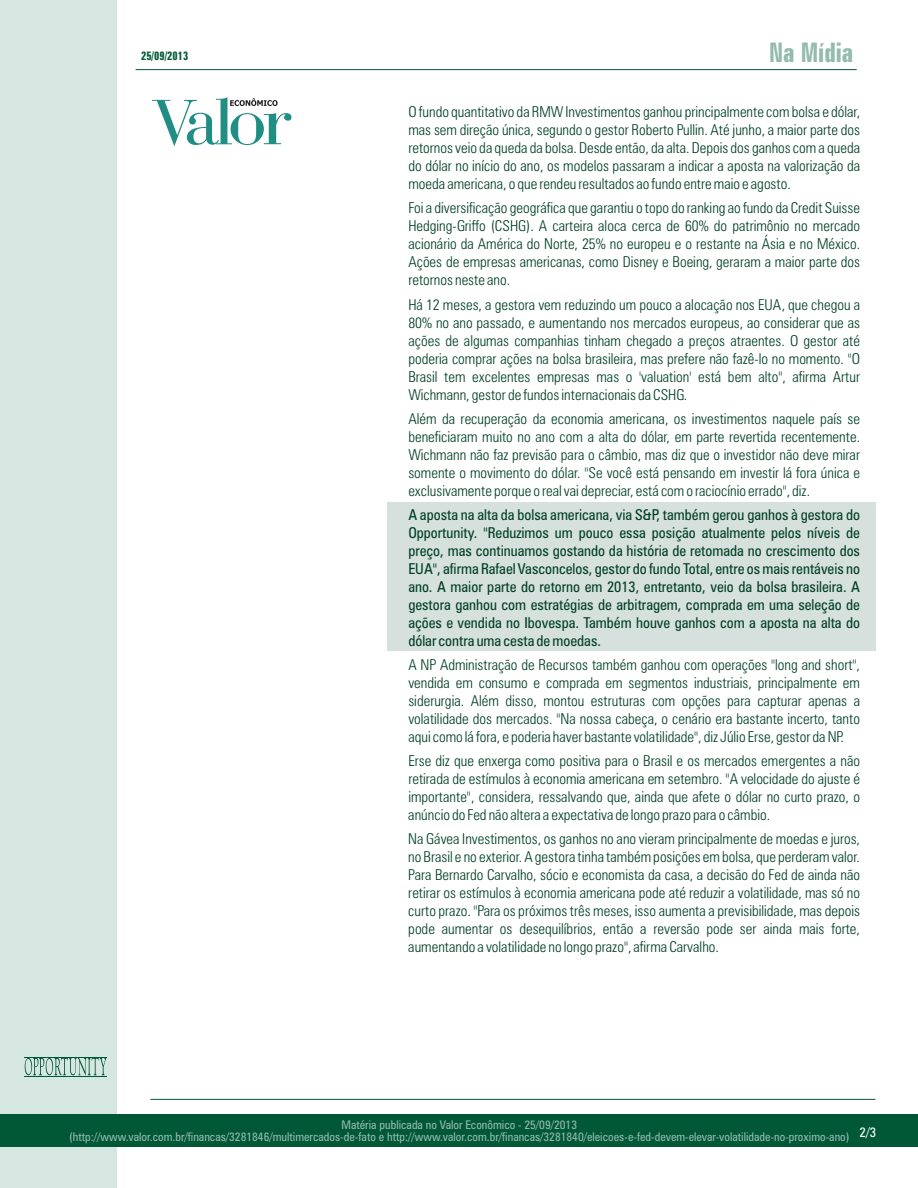
<style>
.page{position:relative;width:918px;height:1188px;background:#fff}
.page>*{position:absolute;margin:0;border:0;box-sizing:border-box;transform-origin:0 0}
.t1{font:700 extra-condensed 27px "Zurich BT";color:#95bbaf}
.t2{font:300 condensed 15px/18px "Zurich BT";color:#003f25;text-align:justify}
.t3{font:condensed 15px/18px "Zurich BT";color:#003f25;text-align:justify}
.t4{font:condensed 12px/11.4px "Zurich BT";color:#95bbaf}
.t5{font:700 extra-condensed 12px "Zurich BT";color:#005837}
</style>
<div class="page">
<div style="left:387px;top:502px;width:488px;height:149px;background:#d6e0dc"></div>
<div style="left:0;top:0;width:117px;height:1188px;background:#d6e6e1"></div>
<hr style="left:136px;top:69px;width:721px;height:1px;background:#005837">
<div style="left:0;top:1114px;width:918px;height:33px;background:#005837"></div>
<hr style="left:24px;top:1057px;width:82px;height:1px;background:#005837">
<hr style="left:24px;top:1076px;width:82px;height:1px;background:#005837">
<svg style="left:25px;top:1058px;width:81px;height:18px"></svg>
<hr style="left:150px;top:1099px;width:725px;height:1px;background:#005837">
<svg style="left:152px;top:97px;width:140px;height:49px"></svg>
<p class="t5" style="left:141px;top:51px;width:49px">25/09/2013</p>
<h1 class="t1" style="left:769px;top:41px;width:86px">Na Mídia</h1>
<p class="t2" style="left:408px;top:104px;width:453px">O fundo quantitativo da RMW Investimentos ganhou principalmente com bolsa e dólar, mas sem direção única, segundo o gestor Roberto Pullin. Até junho, a maior parte dos retornos veio da queda da bolsa. Desde então, da alta. Depois dos ganhos com a queda do dólar no início do ano, os modelos passaram a indicar a aposta na valorização da moeda americana, o que rendeu resultados ao fundo entre maio e agosto.</p>
<p class="t2" style="left:408px;top:201px;width:453px">Foi a diversificação geográfica que garantiu o topo do ranking ao fundo da Credit Suisse Hedging-Griffo (CSHG). A carteira aloca cerca de 60% do patrimônio no mercado acionário da América do Norte, 25% no europeu e o restante na Ásia e no México.<br>Ações de empresas americanas, como Disney e Boeing, geraram a maior parte dos retornos neste ano.</p>
<p class="t2" style="left:408px;top:297px;width:453px">Há 12 meses, a gestora vem reduzindo um pouco a alocação nos EUA, que chegou a 80% no ano passado, e aumentando nos mercados europeus, ao considerar que as ações de algumas companhias tinham chegado a preços atraentes. O gestor até poderia comprar ações na bolsa brasileira, mas prefere não fazê-lo no momento. "O Brasil tem excelentes empresas mas o 'valuation' está bem alto", afirma Artur Wichmann, gestor de fundos internacionais da CSHG.</p>
<p class="t2" style="left:408px;top:411px;width:453px">Além da recuperação da economia americana, os investimentos naquele país se beneficiaram muito no ano com a alta do dólar, em parte revertida recentemente.<br>Wichmann não faz previsão para o câmbio, mas diz que o investidor não deve mirar somente o movimento do dólar. "Se você está pensando em investir lá fora única e exclusivamente porque o real vai depreciar, está com o raciocínio errado", diz.</p>
<p class="t3" style="left:408px;top:507px;width:453px">A aposta na alta da bolsa americana, via S&amp;P, também gerou ganhos à gestora do Opportunity. "Reduzimos um pouco essa posição atualmente pelos níveis de preço, mas continuamos gostando da história de retomada no crescimento dos EUA", afirma Rafael Vasconcelos, gestor do fundo Total, entre os mais rentáveis no ano. A maior parte do retorno em 2013, entretanto, veio da bolsa brasileira. A gestora ganhou com estratégias de arbitragem, comprada em uma seleção de ações e vendida no Ibovespa. Também houve ganhos com a aposta na alta do dólar contra uma cesta de moedas.</p>
<p class="t2" style="left:408px;top:657px;width:453px">A NP Administração de Recursos também ganhou com operações "long and short", vendida em consumo e comprada em segmentos industriais, principalmente em siderurgia. Além disso, montou estruturas com opções para capturar apenas a volatilidade dos mercados. "Na nossa cabeça, o cenário era bastante incerto, tanto aqui como lá fora, e poderia haver bastante volatilidade", diz Júlio Erse, gestor da NP.</p>
<p class="t2" style="left:408px;top:753px;width:453px">Erse diz que enxerga como positiva para o Brasil e os mercados emergentes a não retirada de estímulos à economia americana em setembro. "A velocidade do ajuste é importante", considera, ressalvando que, ainda que afete o dólar no curto prazo, o anúncio do Fed não altera a expectativa de longo prazo para o câmbio.</p>
<p class="t2" style="left:408px;top:832px;width:453px">Na Gávea Investimentos, os ganhos no ano vieram principalmente de moedas e juros, no Brasil e no exterior. A gestora tinha também posições em bolsa, que perderam valor.<br>Para Bernardo Carvalho, sócio e economista da casa, a decisão do Fed de ainda não retirar os estímulos à economia americana pode até reduzir a volatilidade, mas só no curto prazo. "Para os próximos três meses, isso aumenta a previsibilidade, mas depois pode aumentar os desequilíbrios, então a reversão pode ser ainda mais forte, aumentando a volatilidade no longo prazo", afirma Carvalho.</p>
<p class="t4" style="left:69px;top:1120px;width:808px;text-indent:272px">Matéria publicada no Valor Econômico - 25/09/2013 (http://www.valor.com.br/financas/3281846/multimercados-de-fato e http://www.valor.com.br/financas/3281840/eleicoes-e-fed-devem-elevar-volatilidade-no-proximo-ano) <sup>2/3</sup></p>
</div>
